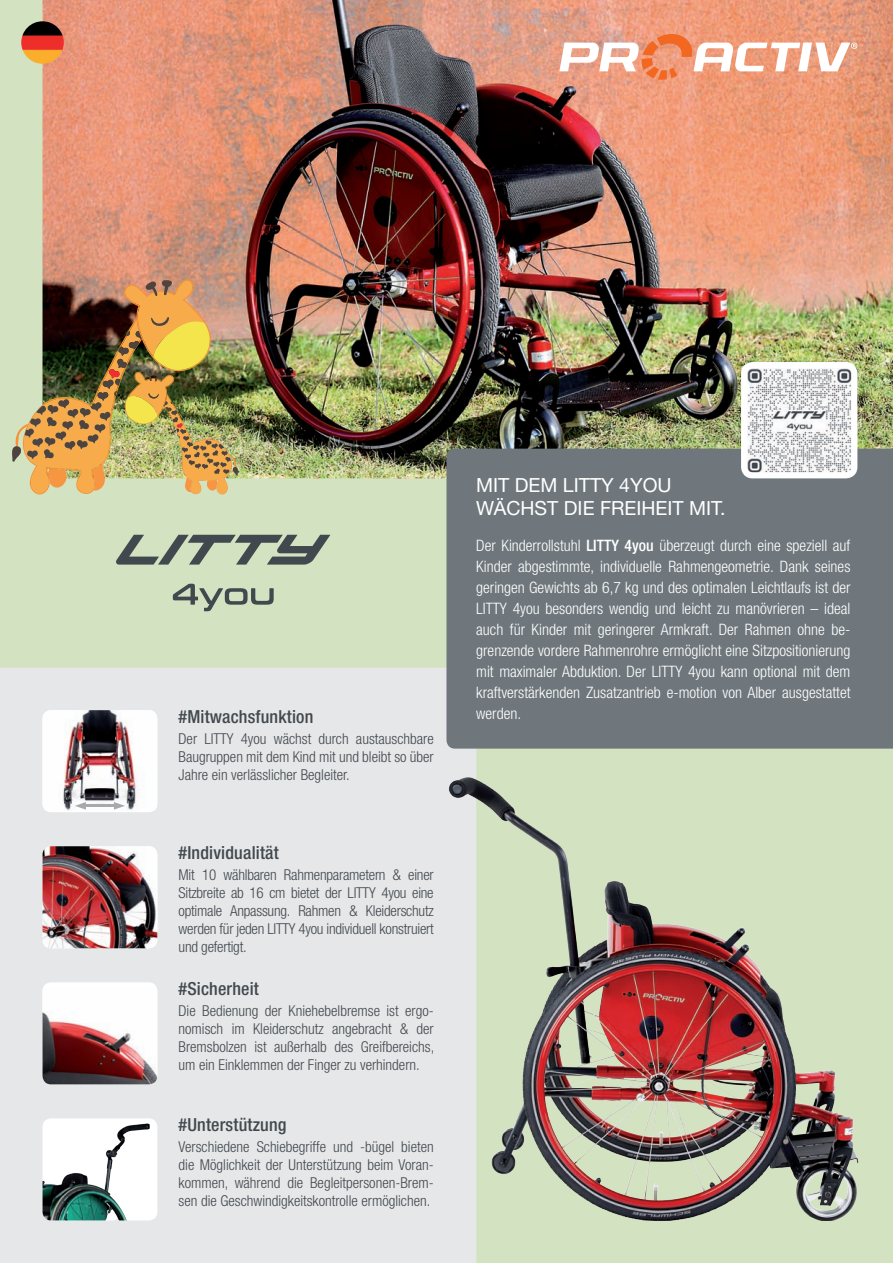
<style>
.page{position:relative;width:893px;height:1263px;background:#d3e3c1}
.page>*{position:absolute;margin:0;border:0;box-sizing:border-box;transform-origin:0 0}
.t1{font:19.5px/22.5px "Helvetica Neue LT Std";color:#fff}
.t2{font:500 condensed 18px "Helvetica Neue LT Std";letter-spacing:.01em;color:#41494e}
.t3{font:300 condensed 15.75px/21px "Helvetica Neue LT Std";color:#fff;text-align:justify}
.t4{font:300 condensed 15px/18px "Helvetica Neue LT Std";color:#41494e;text-align:justify}
.s1{font-weight:500}
</style>
<div class="page">
<img style="left:43px;top:0;width:850px;height:478px">
<div style="left:0;top:668px;width:476px;height:595px;background:#e6e7e9"></div>
<div style="left:446px;top:449px;width:447px;height:300px;background:#6f777c"></div>
<img style="left:12px;top:279px;width:226px;height:215px">
<svg style="left:559px;top:34px;width:298px;height:46px;background:#f1b299"></svg>
<img style="left:43px;top:846px;width:114px;height:102px">
<img style="left:43px;top:710px;width:114px;height:101px">
<div style="left:43px;top:982px;width:114px;height:102px;background:#fff;border-radius:9px"></div>
<img style="left:43px;top:1012px;width:114px;height:72px">
<img style="left:446px;top:758px;width:413px;height:462px">
<div style="left:43px;top:1118px;width:114px;height:102px;background:#fff;border-radius:9px"></div>
<img style="left:43px;top:1123px;width:107px;height:97px">
<svg style="left:114px;top:802px;width:11px;height:8px"></svg>
<svg style="left:75px;top:802px;width:11px;height:8px"></svg>
<hr style="left:80px;top:804px;width:39px;height:3px;background:#a8a9ad">
<img style="left:748px;top:369px;width:102px;height:102px">
<div style="left:741px;top:362px;width:116px;height:116px;border:6px solid #fff;border-radius:9px"></div>
<img style="left:21px;top:21px;width:43px;height:43px;border-radius:21px">
<svg style="left:116px;top:535px;width:214px;height:30px"></svg>
<svg style="left:173px;top:584px;width:101px;height:27px"></svg>
<p class="t2" style="left:179px;top:706px;width:136px">#Mitwachsfunktion</p>
<p class="t4" style="left:179px;top:730px;width:257px">Der LITTY 4you wächst durch austauschbare Baugruppen mit dem Kind mit und bleibt so über Jahre ein verlässlicher Begleiter.</p>
<p class="t2" style="left:179px;top:842px;width:102px">#Individualität</p>
<p class="t4" style="left:179px;top:866px;width:257px">Mit 10 wählbaren Rahmenparametern &amp; einer Sitzbreite ab 16 cm bietet der LITTY 4you eine optimale Anpassung. Rahmen &amp; Kleiderschutz werden für jeden LITTY 4you individuell konstruiert und gefertigt.</p>
<p class="t2" style="left:179px;top:978px;width:82px">#Sicherheit</p>
<p class="t4" style="left:179px;top:1002px;width:257px">Die Bedienung der Kniehebelbremse ist ergo&shy;nomisch im Kleiderschutz angebracht &amp; der Bremsbolzen ist außerhalb des Greifbereichs, um ein Einklemmen der Finger zu verhindern.</p>
<p class="t2" style="left:179px;top:1114px;width:109px">#Unterstützung</p>
<p class="t4" style="left:179px;top:1138px;width:257px">Verschiedene Schiebegriffe und -bügel bieten die Möglichkeit der Unterstützung beim Voran&shy;kommen, während die Begleitpersonen-Brem&shy;sen die Geschwindigkeitskontrolle ermöglichen.</p>
<h1 class="t1" style="left:476px;top:474px;width:251px">MIT DEM LITTY 4YOU<br>WÄCHST DIE FREIHEIT M IT.</h1>
<p class="t3" style="left:476px;top:535px;width:376px">Der Kinderrollstuhl <span class="s1">LITTY 4you</span> überzeugt durch eine speziell auf Kinder abgestimmte, individuelle Rahmengeometrie. Dank seines geringen Gewichts ab 6,7 kg und des optimalen Leichtlaufs ist der LITTY 4you besonders wendig und leicht zu manövrieren – ideal auch für Kinder mit geringerer Armkraft. Der Rahmen ohne be&shy;grenzende vordere Rahmenrohre ermöglicht eine Sitzpositionierung mit maximaler Abduktion. Der LITTY 4you kann optional mit dem kraftverstärkenden Zusatzantrieb e-motion von Alber ausgestattet werden.</p>
</div>
